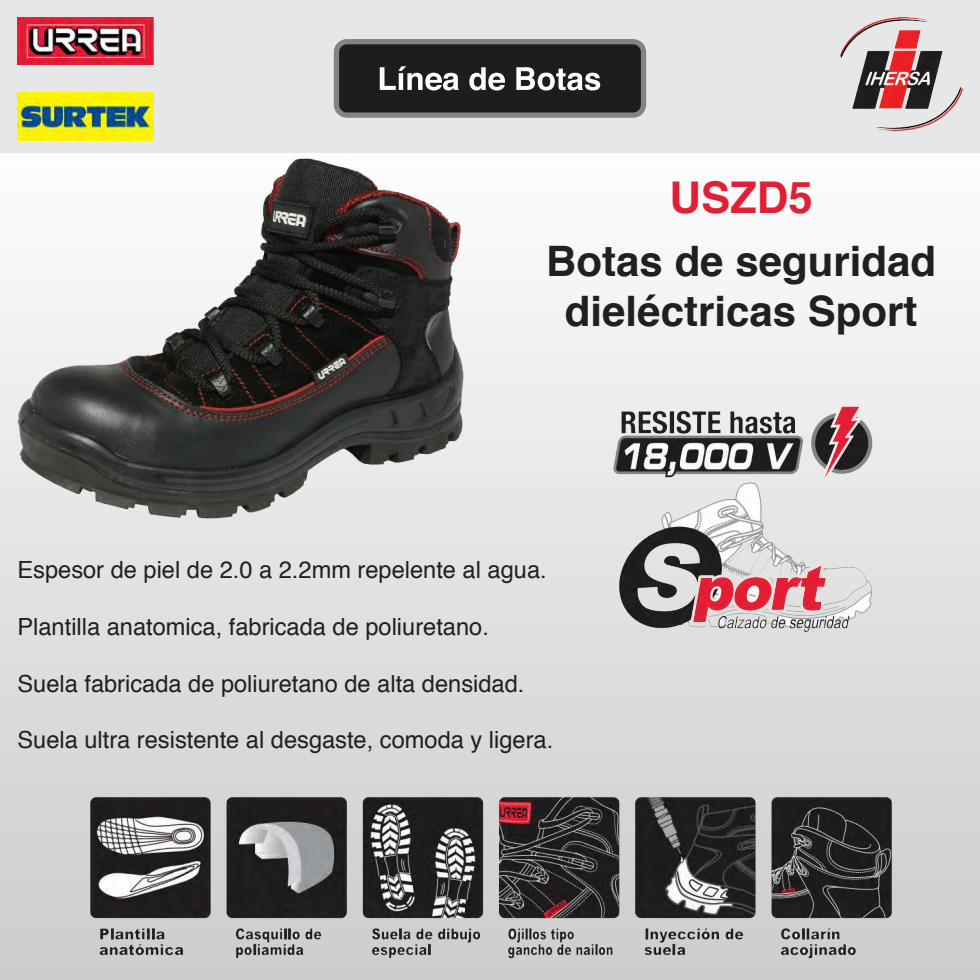
<style>
.page{position:relative;width:980px;height:980px;background:#fff}
.page>*{position:absolute;margin:0;border:0;box-sizing:border-box;transform-origin:0 0}
.t1{font:700 43.75px "Helvetica";color:#e11f35}
.t2{font:700 42px/50.4px "Helvetica";color:#231f20;text-align:center}
.t3{font:23.62px "Helvetica";color:#231f20}
</style>
<div class="page">
<div style="left:0;top:130px;width:980px;height:850px;background:linear-gradient(to bottom,#fdfefd,#cccbca)"></div>
<img style="left:17px;top:158px;width:447px;height:361px">
<img style="left:88px;top:797px;width:804px;height:165px">
<img style="left:614px;top:407px;width:258px;height:224px">
<div style="left:0;top:0;width:980px;height:152px;background:#e6e7e9"></div>
<img style="left:840px;top:17px;width:122px;height:113px">
<img style="left:18px;top:93px;width:135px;height:47px">
<img style="left:18px;top:18px;width:135px;height:47px">
<div style="left:336px;top:42px;width:308px;height:73px;background:#1e1c1d;border-radius:10px"></div>
<div style="left:334px;top:39px;width:312px;height:79px;border:5px solid #828386;border-radius:10px"></div>
<svg style="left:380px;top:66px;width:79px;height:25px"></svg>
<svg style="left:469px;top:67px;width:36px;height:24px"></svg>
<svg style="left:516px;top:67px;width:84px;height:24px"></svg>
<h1 class="t1" style="left:669px;top:162px;width:145px">USZD5</h1>
<h2 class="t2" style="left:546px;top:236px;width:391px">Botas de seguridad dieléctricas Sport</h2>
<p class="t3" style="left:18px;top:552px;width:531px">Espesor de piel de 2.0 a 2.2mm repelente al agua.</p>
<p class="t3" style="left:18px;top:608px;width:473px">Plantilla anatomica, fabricada de poliuretano.</p>
<p class="t3" style="left:18px;top:665px;width:508px">Suela fabricada de poliuretano de alta densidad.</p>
<p class="t3" style="left:18px;top:722px;width:537px">Suela ultra resistente al desgaste, comoda y ligera.</p>
</div>
